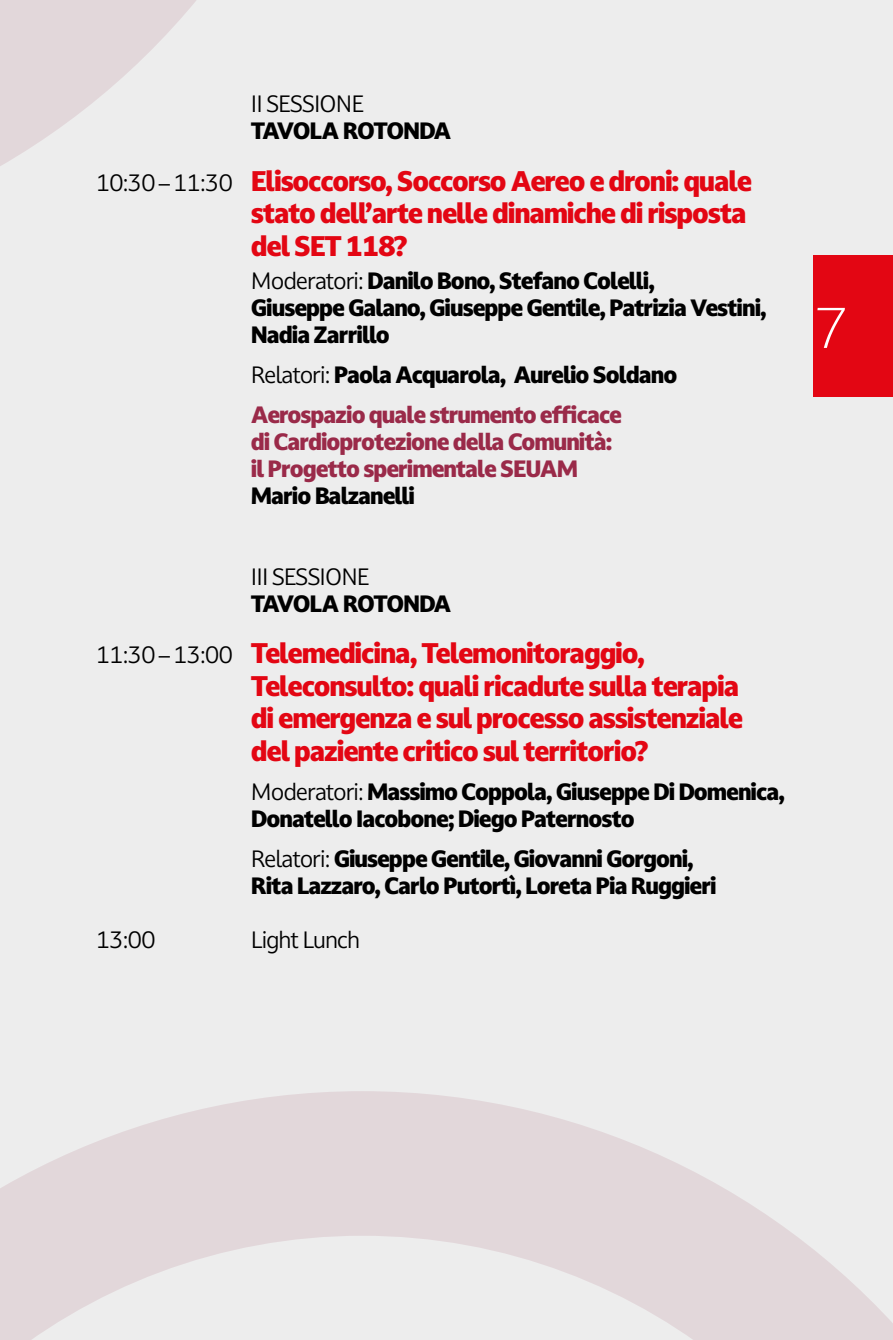
<style>
.page{position:relative;width:893px;height:1340px;background:#fff}
.page>*{position:absolute;margin:0;border:0;box-sizing:border-box;transform-origin:0 0}
.t1{font:300 54px "Darkmode Darkmode On";color:#fff}
.t2{font:900 27px/32.4px "Darkmode Darkmode On";letter-spacing:-.05em;color:#e30613}
.t3{font:900 22.5px/27px "Darkmode Darkmode On";letter-spacing:-.05em;color:#000}
.t4{font:900 22.5px/39.8px "Darkmode Darkmode On";letter-spacing:-.05em;color:#9a2a49}
.t5{font:22.5px "Darkmode Darkmode On";letter-spacing:-.05em;color:#000}
.t6{font:900 22.5px "Darkmode Darkmode On";letter-spacing:-.07em;color:#000}
.s1{font-weight:400;font-size:22.5px;color:#000}
.s2{font-weight:400}
.s3{font-weight:400;color:#000}
.s4{color:#000}
</style>
<div class="page">
<div style="left:0;top:0;width:893px;height:1339px;background:#ededed"></div>
<div style="left:813px;top:255px;width:80px;height:142px;background:#e30613"></div>
<svg style="left:0;top:1091px;width:893px;height:248px;fill:#e2d7da"></svg>
<svg style="left:0;top:0;width:196px;height:166px;fill:#e2d7da"></svg>
<p class="t5" style="left:251px;top:89px;width:114px">II SESSIONE</p>
<p class="t6" style="left:251px;top:116px;width:202px">TAVOLA ROTONDA</p>
<p class="t2" style="left:251px;top:164px;width:503px;text-indent:-155px"><span class="s1">10:30 – 11:30</span> Elisoccorso, Soccorso Aereo e droni: quale stato dell’arte nelle dinamiche di risposta del SET 118?</p>
<p class="t3" style="left:251px;top:267px;width:517px"><span class="s2">Moderatori:</span> Danilo Bono, Stefano Colelli,<br>Giuseppe Galano, Giuseppe Gentile, Patrizia Vestini,<br>Nadia Zarrillo</p>
<p class="t4" style="left:251px;top:354px;width:428px"><span class="s3">Relatori:</span> <span class="s4">Paola Acquarola, Aurelio Soldano<br></span>Aerospazio quale strumento efficace</p>
<p class="t4" style="left:251px;top:427px;width:363px;line-height:27px">di Cardioprotezione della Comunità: il Progetto sperimentale SEUAM</p>
<p class="t3" style="left:251px;top:481px;width:166px">Mario Balzanelli</p>
<p class="t5" style="left:251px;top:561px;width:120px">III SESSIONE</p>
<p class="t6" style="left:251px;top:588px;width:202px">TAVOLA ROTONDA</p>
<p class="t2" style="left:251px;top:636px;width:494px;text-indent:-155px"><span class="s1">11:30 – 13:00</span> Telemedicina, Telemonitoraggio, Teleconsulto: quali ricadute sulla terapia di emergenza e sul processo assistenziale del paziente critico sul territorio?</p>
<p class="t3" style="left:251px;top:778px;width:536px"><span class="s2">Moderatori:</span> Massimo Coppola, Giuseppe Di Domenica,<br>Donatello Iacobone; Diego Paternosto</p>
<p class="t3" style="left:251px;top:845px;width:467px"><span class="s2">Relatori:</span> Giuseppe Gentile, Giovanni Gorgoni,<br>Rita Lazzaro, Carlo Putortì, Loreta Pia Ruggieri</p>
<p class="t5" style="left:96px;top:924px;width:62px">13:00</p>
<p class="t5" style="left:251px;top:924px;width:111px">Light Lunch</p>
<h1 class="t1" style="left:813px;top:291px;width:37px">7</h1>
</div>
